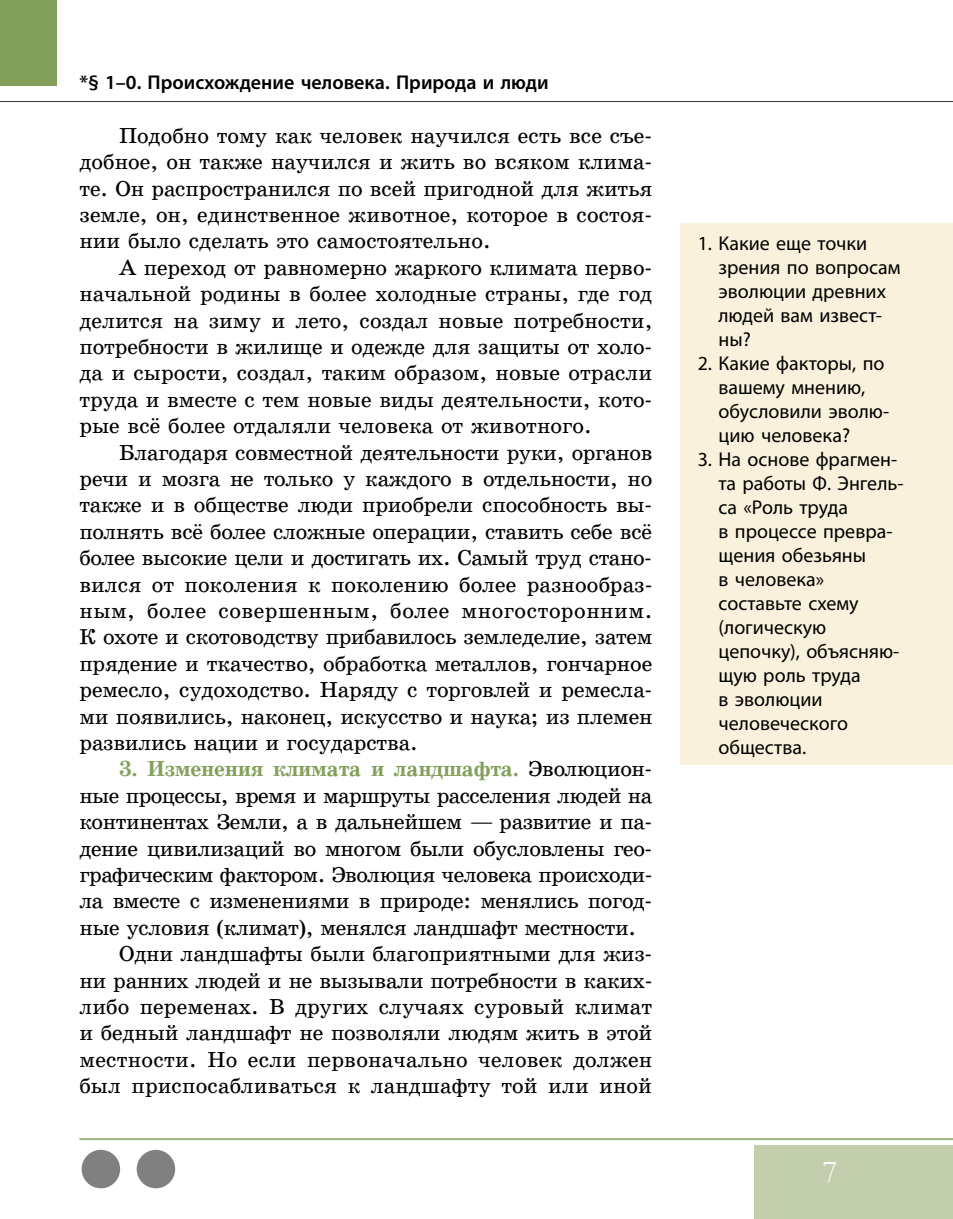
<style>
.page{position:relative;width:953px;height:1219px;background:#fff}
.page>*{position:absolute;margin:0;border:0;box-sizing:border-box;transform-origin:0 0}
.t1{font:32px "Garamond";color:#fff}
.t2{font:22px/26.4px "School Book Web";letter-spacing:-.01em;color:#000;text-align:justify}
.t3{font:22px "School Book Web";letter-spacing:-.03em;color:#000}
.t4{font:22px "School Book Web";letter-spacing:.01em;color:#000}
.t5{font:700 22px "School Book Web";letter-spacing:-.02em;color:#83a05b}
.t6{font:20px/24px "Myriad Pro";color:#000}
.t7{font:600 20px "Myriad Pro";color:#000}
.s1{font-weight:400;color:#000}
</style>
<div class="page">
<hr style="left:0;top:101px;width:952px;height:1px;background:#000">
<hr style="left:79px;top:1138px;width:873px;height:2px;background:#83a05b">
<div style="left:0;top:0;width:57px;height:86px;background:#83a05b"></div>
<div style="left:754px;top:1145px;width:198px;height:74px;background:#c3ceac"></div>
<div style="left:82px;top:1150px;width:38px;height:38px;background:#808080;border-radius:50%"></div>
<div style="left:137px;top:1150px;width:38px;height:38px;background:#808080;border-radius:50%"></div>
<div style="left:680px;top:223px;width:272px;height:139px;background:#faf1dd"></div>
<div style="left:680px;top:340px;width:272px;height:118px;background:#faf1dd"></div>
<div style="left:680px;top:436px;width:272px;height:329px;background:#faf1dd"></div>
<p class="t7" style="left:79px;top:70px;width:471px">*§ 1–0. Происхождение человека. Природа и люди</p>
<p class="t2" style="left:79px;top:122px;width:574px;text-indent:40px">Подобно тому как человек научился есть все съе&shy;добное, он также научился и жить во всяком клима&shy;те. Он распространился по всей пригодной для житья земле, он, единственное животное, которое в состоя&shy;нии было сделать это самостоятельно.</p>
<p class="t2" style="left:79px;top:254px;width:574px;text-indent:40px">А переход от равномерно жаркого климата перво&shy;начальной родины в более холодные страны, где год делится на зиму и лето, создал новые потребности, потребности в жилище и одежде для защиты от холо&shy;да и сырости, создал, таким образом, новые отрасли труда и вместе с тем новые виды деятельности, кото&shy;рые всё более отдаляли человека от животного.</p>
<p class="t2" style="left:79px;top:439px;width:574px;text-indent:40px">Благодаря совместной деятельности руки, органов речи и мозга не только у каждого в отдельности, но также и в обществе люди приобрели способность вы&shy;полнять всё более сложные операции, ставить себе всё более высокие цели и достигать их. Самый труд стано&shy;вился от поколения к поколению более разнообраз&shy;ным, более совершенным, более многосторонним.<br>К охоте и скотоводству прибавилось земледелие, затем прядение и ткачество, обработка металлов, гончарное ремесло, судоходство. Наряду с торговлей и ремесла&shy;ми появились, наконец, искусство и наука; из племен развились нации и государства.</p>
<p class="t5" style="left:119px;top:756px;width:534px">3. Изменения климата и ландшафта. <span class="s1">Эволюцион-</span></p>
<p class="t3" style="left:79px;top:782px;width:574px">ные процессы, время и маршруты расселения людей на</p>
<p class="t2" style="left:79px;top:809px;width:574px">континентах Земли, а в дальнейшем — развитие и па-</p>
<p class="t2" style="left:79px;top:835px;width:574px">дение цивилизаций во многом были обусловлены гео-</p>
<p class="t2" style="left:79px;top:862px;width:574px">графическим фактором. Эволюция человека происходи-</p>
<p class="t2" style="left:79px;top:888px;width:574px">ла вместе с изменениями в природе: менялись погод-</p>
<p class="t2" style="left:79px;top:914px;width:558px">ные условия (климат), менялся ландшафт местности.</p>
<p class="t2" style="left:119px;top:941px;width:534px">Одни ландшафты были благоприятными для жиз-</p>
<p class="t2" style="left:79px;top:967px;width:574px">ни ранних людей и не вызывали потребности в каких-</p>
<p class="t2" style="left:79px;top:994px;width:574px">либо переменах. В других случаях суровый климат</p>
<p class="t2" style="left:79px;top:1020px;width:574px">и бедный ландшафт не позволяли людям жить в этой</p>
<p class="t4" style="left:79px;top:1046px;width:574px">местности. Но если первоначально человек должен</p>
<p class="t2" style="left:79px;top:1073px;width:574px">был приспосабливаться к ландшафту той или иной</p>
<p class="t6" style="left:718px;top:231px;width:184px;text-indent:-21px">1. Какие еще точки зрения по вопросам эволюции древних людей вам извест&shy;ны?</p>
<p class="t6" style="left:718px;top:351px;width:172px;text-indent:-21px">2. Какие факторы, по вашему мнению, обусловили эволю&shy;цию человека?</p>
<p class="t6" style="left:718px;top:447px;width:187px;text-indent:-21px">3. На основе фрагмен&shy;та работы Ф. Энгель&shy;са «Роль труда<br>в процессе превра&shy;щения обезьяны<br>в человека» составьте схему (логическую цепочку), объясняю&shy;щую роль труда<br>в эволюции человеческого общества.</p>
<h1 class="t1" style="left:822px;top:1150px;width:17px">7</h1>
</div>
